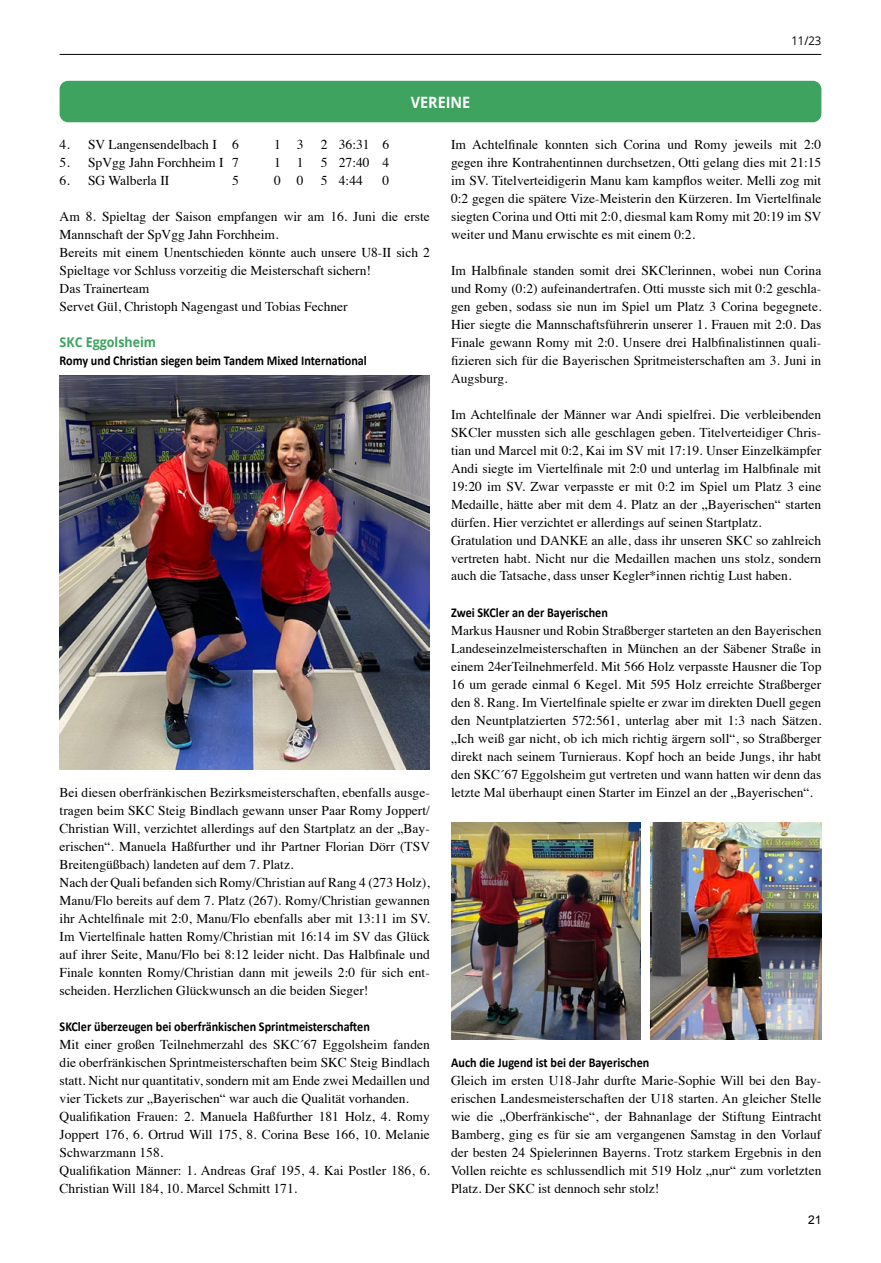
<style>
.page{position:relative;width:881px;height:1263px;background:#fff}
.page>*{position:absolute;margin:0;border:0;box-sizing:border-box;transform-origin:0 0}
.t1{font:700 15.6px "Open Sans";color:#fff;scale:.92 1}
.t2{font:13.5px/18px "Times";color:#000}
.t3{font:700 13.5px "Calibri";color:#000;scale:.9 1}
.t4{font:700 13.5px "Open Sans";color:#3da35f;scale:.92 1}
.t5{font:12px "Open Sans";color:#000;scale:.94 1}
.t6{font:12px "Arial";color:#000}
</style>
<div class="page">
<hr style="left:60px;top:54px;width:761px;height:1px;background:#000">
<div style="left:60px;top:81px;width:761px;height:41px;background:#3da35f;border-radius:9px"></div>
<img style="left:60px;top:375px;width:369px;height:395px">
<img style="left:451px;top:823px;width:188px;height:217px">
<img style="left:650px;top:823px;width:171px;height:217px">
<p class="t1" style="left:410px;top:91px;width:66px">VEREINE</p>
<p class="t5" style="left:791px;top:32px;width:33px">11/23</p>
<p class="t2" style="left:60px;top:134px;width:181px">4. SV Langensendelbach I 6</p>
<p class="t2" style="left:274px;top:134px;width:31px">1 3</p>
<p class="t2" style="left:321px;top:134px;width:70px">2 36:31 6</p>
<p class="t2" style="left:60px;top:152px;width:181px">5. SpVgg Jahn Forchheim I 7</p>
<p class="t2" style="left:274px;top:152px;width:31px">1 1</p>
<p class="t2" style="left:321px;top:152px;width:70px">5 27:40 4</p>
<p class="t2" style="left:60px;top:170px;width:111px">6. SG Walberla II</p>
<p class="t2" style="left:232px;top:170px;width:8px">5</p>
<p class="t2" style="left:274px;top:170px;width:31px">0 0</p>
<p class="t2" style="left:321px;top:170px;width:43px">5 4:44</p>
<p class="t2" style="left:382px;top:170px;width:8px">0</p>
<p class="t2" style="left:60px;top:206px;width:371px">Am 8. Spieltag der Saison empfangen wir am 16. Juni die erste Mannschaft der SpVgg Jahn Forchheim.<br>Bereits mit einem Unentschieden könnte auch unsere U8-II sich 2<br>Spieltage vor Schluss vorzeitig die Meisterschaft sichern!<br>Das Trainerteam<br>Servet Gül, Christoph Nagengast und Tobias Fechner</p>
<p class="t4" style="left:60px;top:332px;width:106px">SKC Eggolsheim</p>
<p class="t3" style="left:60px;top:351px;width:343px">Romy und Christian siegen beim Tandem Mixed International</p>
<p class="t2" style="left:60px;top:782px;width:372px">Bei diesen oberfränkischen Bezirksmeisterschaften, ebenfalls ausge&shy;tragen beim SKC Steig Bindlach gewann unser Paar Romy Joppert/ Christian Will, verzichtet allerdings auf den Startplatz an der „Bay&shy;erischen“. Manuela Haßfurther und ihr Partner Florian Dörr (TSV Breitengüßbach) landeten auf dem 7. Platz.<br>Nach der Quali befanden sich Romy/Christian auf Rang 4 (273 Holz), Manu/Flo bereits auf dem 7. Platz (267). Romy/Christian gewannen ihr Achtelfinale mit 2:0, Manu/Flo ebenfalls aber mit 13:11 im SV.<br>Im Viertelfinale hatten Romy/Christian mit 16:14 im SV das Glück auf ihrer Seite, Manu/Flo bei 8:12 leider nicht. Das Halbfinale und Finale konnten Romy/Christian dann mit jeweils 2:0 für sich ent&shy;scheiden. Herzlichen Glückwunsch an die beiden Sieger!</p>
<p class="t3" style="left:60px;top:1017px;width:346px">SKCler überzeugen bei oberfränkischen Sprintmeisterschaften</p>
<p class="t2" style="left:60px;top:1034px;width:371px">Mit einer großen Teilnehmerzahl des SKC´67 Eggolsheim fanden die oberfränkischen Sprintmeisterschaften beim SKC Steig Bindlach statt. Nicht nur quantitativ, sondern mit am Ende zwei Medaillen und vier Tickets zur „Bayerischen“ war auch die Qualität vorhanden.<br>Qualifikation Frauen: 2. Manuela Haßfurther 181 Holz, 4. Romy Joppert 176, 6. Ortrud Will 175, 8. Corina Bese 166, 10. Melanie Schwarzmann 158.<br>Qualifikation Männer: 1. Andreas Graf 195, 4. Kai Postler 186, 6.<br>Christian Will 184, 10. Marcel Schmitt 171.</p>
<p class="t2" style="left:451px;top:134px;width:372px;text-align:justify">Im Achtelfinale konnten sich Corina und Romy jeweils mit 2:0 gegen ihre Kontrahentinnen durchsetzen, Otti gelang dies mit 21:15 im SV. Titelverteidigerin Manu kam kampflos weiter. Melli zog mit 0:2 gegen die spätere Vize-Meisterin den Kürzeren. Im Viertelfinale siegten Corina und Otti mit 2:0, diesmal kam Romy mit 20:19 im SV weiter und Manu erwischte es mit einem 0:2.</p>
<p class="t2" style="left:451px;top:260px;width:371px;text-align:justify">Im Halbfinale standen somit drei SKClerinnen, wobei nun Corina und Romy (0:2) aufeinandertrafen. Otti musste sich mit 0:2 geschla&shy;gen geben, sodass sie nun im Spiel um Platz 3 Corina begegnete.<br>Hier siegte die Mannschaftsführerin unserer 1. Frauen mit 2:0. Das Finale gewann Romy mit 2:0. Unsere drei Halbfinalistinnen quali&shy;fizieren sich für die Bayerischen Spritmeisterschaften am 3. Juni in Augsburg.</p>
<p class="t2" style="left:451px;top:404px;width:371px">Im Achtelfinale der Männer war Andi spielfrei. Die verbleibenden SKCler mussten sich alle geschlagen geben. Titelverteidiger Chris&shy;tian und Marcel mit 0:2, Kai im SV mit 17:19. Unser Einzelkämpfer Andi siegte im Viertelfinale mit 2:0 und unterlag im Halbfinale mit 19:20 im SV. Zwar verpasste er mit 0:2 im Spiel um Platz 3 eine Medaille, hätte aber mit dem 4. Platz an der „Bayerischen“ starten dürfen. Hier verzichtet er allerdings auf seinen Startplatz.<br>Gratulation und DANKE an alle, dass ihr unseren SKC so zahlreich vertreten habt. Nicht nur die Medaillen machen uns stolz, sondern auch die Tatsache, dass unser Kegler*innen richtig Lust haben.</p>
<p class="t3" style="left:451px;top:603px;width:175px">Zwei SKCler an der Bayerischen</p>
<p class="t2" style="left:451px;top:620px;width:371px;text-align:justify">Markus Hausner und Robin Straßberger starteten an den Bayerischen Landeseinzelmeisterschaften in München an der Säbener Straße in einem 24erTeilnehmerfeld. Mit 566 Holz verpasste Hausner die Top 16 um gerade einmal 6 Kegel. Mit 595 Holz erreichte Straßberger den 8. Rang. Im Viertelfinale spielte er zwar im direkten Duell gegen den Neuntplatzierten 572:561, unterlag aber mit 1:3 nach Sätzen. „Ich weiß gar nicht, ob ich mich richtig ärgern soll“, so Straßberger direkt nach seinem Turnieraus. Kopf hoch an beide Jungs, ihr habt den SKC´67 Eggolsheim gut vertreten und wann hatten wir denn das letzte Mal überhaupt einen Starter im Einzel an der „Bayerischen“.</p>
<p class="t3" style="left:451px;top:1053px;width:222px">Auch die Jugend ist bei der Bayerischen</p>
<p class="t2" style="left:451px;top:1070px;width:371px;text-align:justify">Gleich im ersten U18-Jahr durfte Marie-Sophie Will bei den Bay&shy;erischen Landesmeisterschaften der U18 starten. An gleicher Stelle wie die „Oberfränkische“, der Bahnanlage der Stiftung Eintracht Bamberg, ging es für sie am vergangenen Samstag in den Vorlauf der besten 24 Spielerinnen Bayerns. Trotz starkem Ergebnis in den Vollen reichte es schlussendlich mit 519 Holz „nur“ zum vorletzten Platz. Der SKC ist dennoch sehr stolz!</p>
<p class="t6" style="left:807px;top:1211px;width:15px">21</p>
</div>
